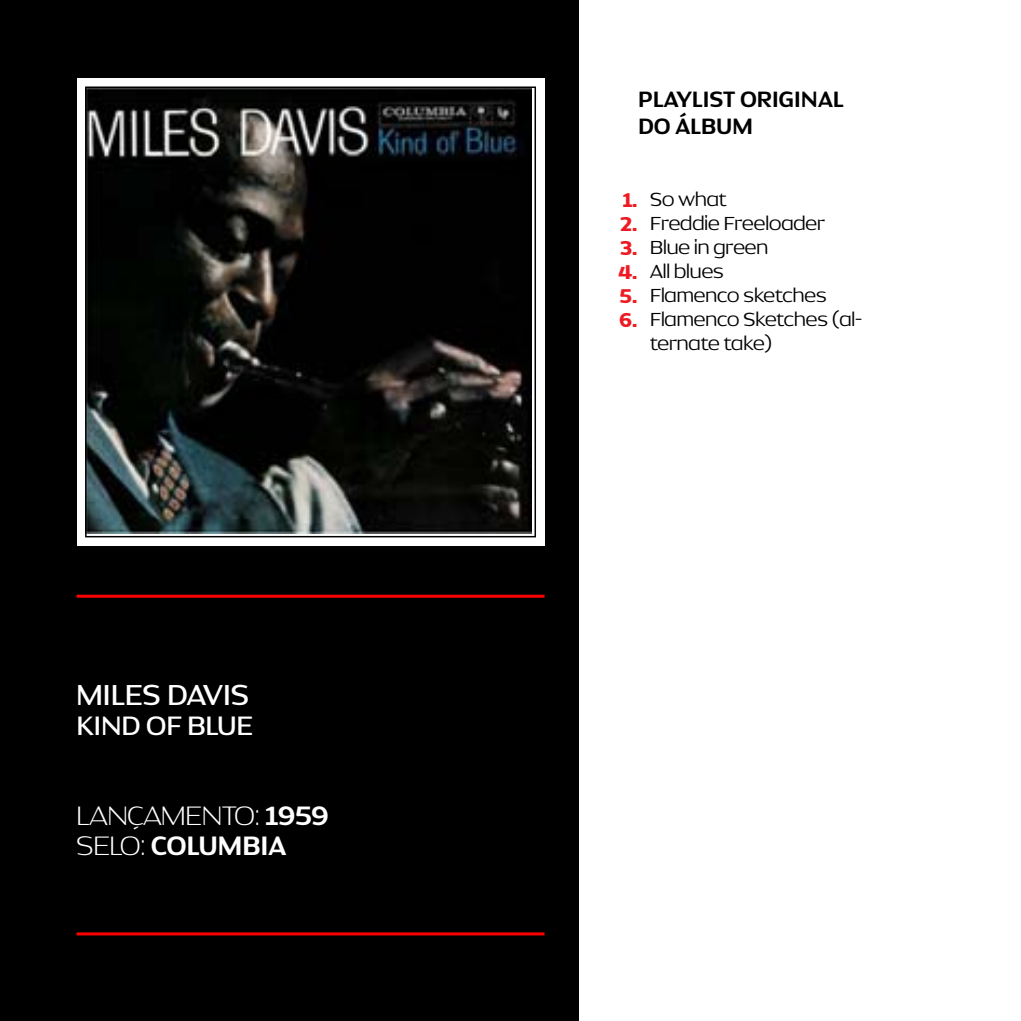
<style>
.page{position:relative;width:1021px;height:1021px;background:#fff}
.page>*{position:absolute;margin:0;border:0;box-sizing:border-box;transform-origin:0 0}
.t1{font:500 39px "Dynasty";color:#fff}
.t2{font:200 36px/30px "Dynasty";color:#fff}
.t3{font:500 36px "Dynasty";color:#fff}
.t4{font:600 30px/27px "Dynasty";color:#000}
.t5{font:700 27px/24px "Dynasty";color:#ed1c24;text-align:justify}
.t6{font:300 25.5px/24px "Dynasty";color:#000}
.s1{font-weight:600}
</style>
<div class="page">
<div style="left:0;top:0;width:578px;height:1020px;background:#000"></div>
<div style="left:77px;top:78px;width:467px;height:468px;background:#fff"></div>
<img style="left:88px;top:89px;width:444px;height:444px">
<div style="left:85px;top:86px;width:451px;height:451px;border:2px solid #000"></div>
<hr style="left:77px;top:594px;width:467px;height:3px;background:#f00">
<hr style="left:77px;top:932px;width:467px;height:3px;background:#f00">
<p class="t1" style="left:77px;top:676px;width:174px">MILES DAVIS</p>
<p class="t3" style="left:77px;top:708px;width:178px">KIND OF BLUE</p>
<p class="t2" style="left:77px;top:799px;width:254px">lançamento: <span class="s1">1959 </span>selo: <span class="s1">COLUMBIA</span></p>
<p class="t4" style="left:638px;top:85px;width:207px">PLAYLIST ORIGINAL<br>DO ÁLBUM</p>
<p class="t5" style="left:618px;top:188px;width:21px">1.<br>2.<br>3.<br>4.<br>5.<br>6.</p>
<p class="t6" style="left:650px;top:187px;width:214px">So what<br>Freddie Freeloader<br>Blue in green<br>All blues<br>Flamenco sketches<br>Flamenco Sketches (al&shy;ternate take)</p>
</div>
